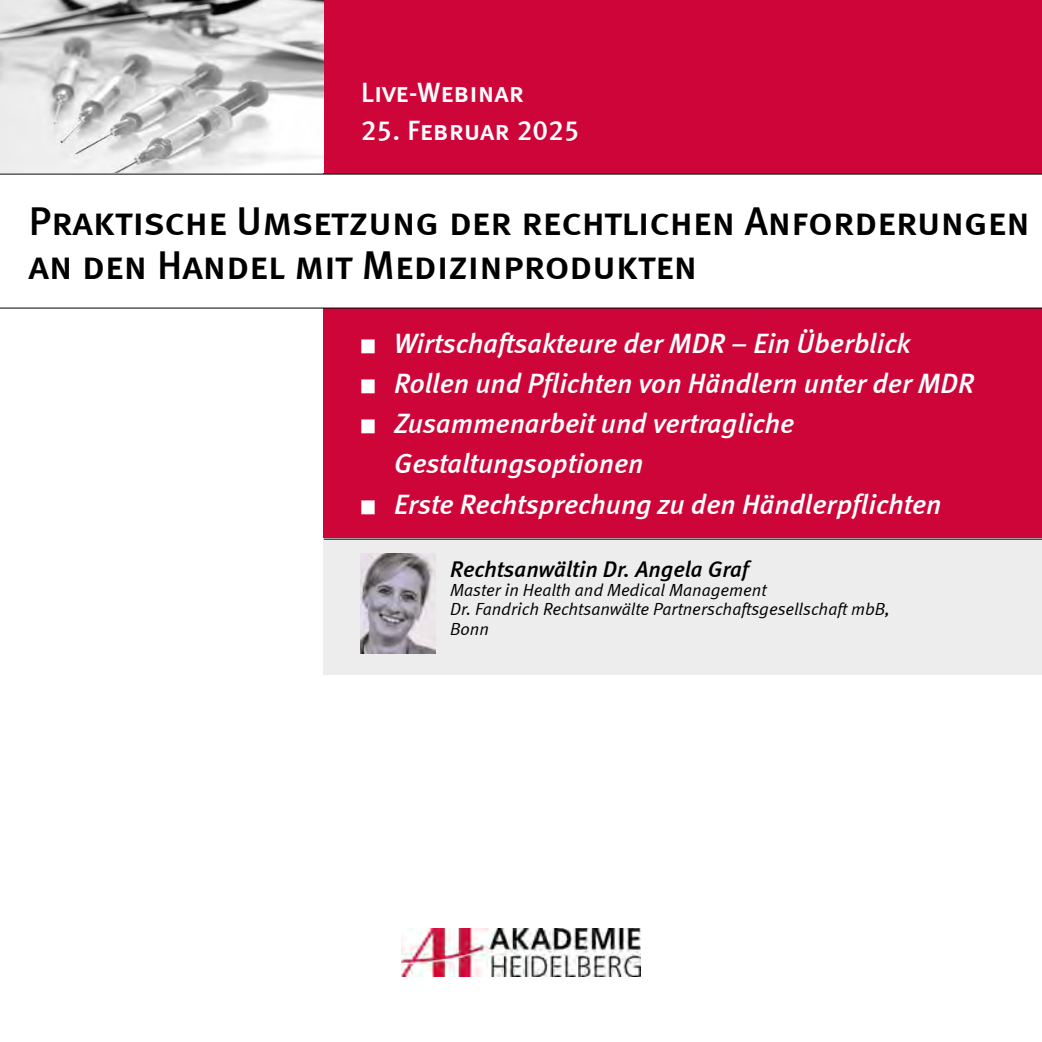
<style>
.page{position:relative;width:1042px;height:1042px;background:#fff}
.page>*{position:absolute;margin:0;border:0;box-sizing:border-box;transform-origin:0 0}
.t1{font:40.25px/43.8px "Meta Medium LF Caps";letter-spacing:-.01em;color:#000}
.t2{font:italic 28px/40.2px "Meta Medium LF";color:#fff}
.t3{font:28px "Meta Medium LF Caps";color:#fff}
.t4{font:italic 22.75px "Meta Medium LF";color:#000}
.t5{font:italic 17.5px/19.2px "Meta Normal LF";color:#000}
</style>
<div class="page">
<div style="left:324px;top:0;width:718px;height:174px;background:#ce0538"></div>
<div style="left:324px;top:308px;width:718px;height:230px;background:#ce0538"></div>
<div style="left:324px;top:538px;width:718px;height:137px;background:#ededed"></div>
<img style="left:401px;top:928px;width:240px;height:48px">
<hr style="left:0;top:174px;width:1042px;height:1px;background:#000">
<hr style="left:0;top:308px;width:1042px;height:1px;background:#000">
<hr style="left:324px;top:539px;width:718px;height:1px;background:#000">
<img style="left:0;top:0;width:324px;height:172px">
<img style="left:361px;top:554px;width:74px;height:99px">
<p class="t3" style="left:361px;top:76px;width:164px">Live-Webinar</p>
<p class="t3" style="left:361px;top:114px;width:220px">25. Februar 2025</p>
<h1 class="t1" style="left:29px;top:199px;width:1003px">Praktische Umsetzung der rechtlichen Anforderungen an den Handel mit Medizinprodukten</h1>
<p class="t2" style="left:361px;top:322px;width:551px">■ Wirtschaftsakteure der MDR – Ein Überblick</p>
<p class="t2" style="left:361px;top:363px;width:614px">■ Rollen und Pflichten von Händlern unter der MDR</p>
<p class="t2" style="left:394px;top:403px;width:402px;text-indent:-33px">■ Zusammenarbeit und vertragliche<br>Gestaltungsoptionen</p>
<p class="t2" style="left:361px;top:483px;width:582px">■ Erste Rechtsprechung zu den Händlerpflichten</p>
<p class="t4" style="left:450px;top:555px;width:300px">Rechtsanwältin Dr. Angela Graf</p>
<p class="t5" style="left:450px;top:580px;width:441px">Master in Health and Medical Management<br>Dr. Fandrich Rechtsanwälte Partnerschaftsgesellschaft mbB,<br>Bonn</p>
</div>
